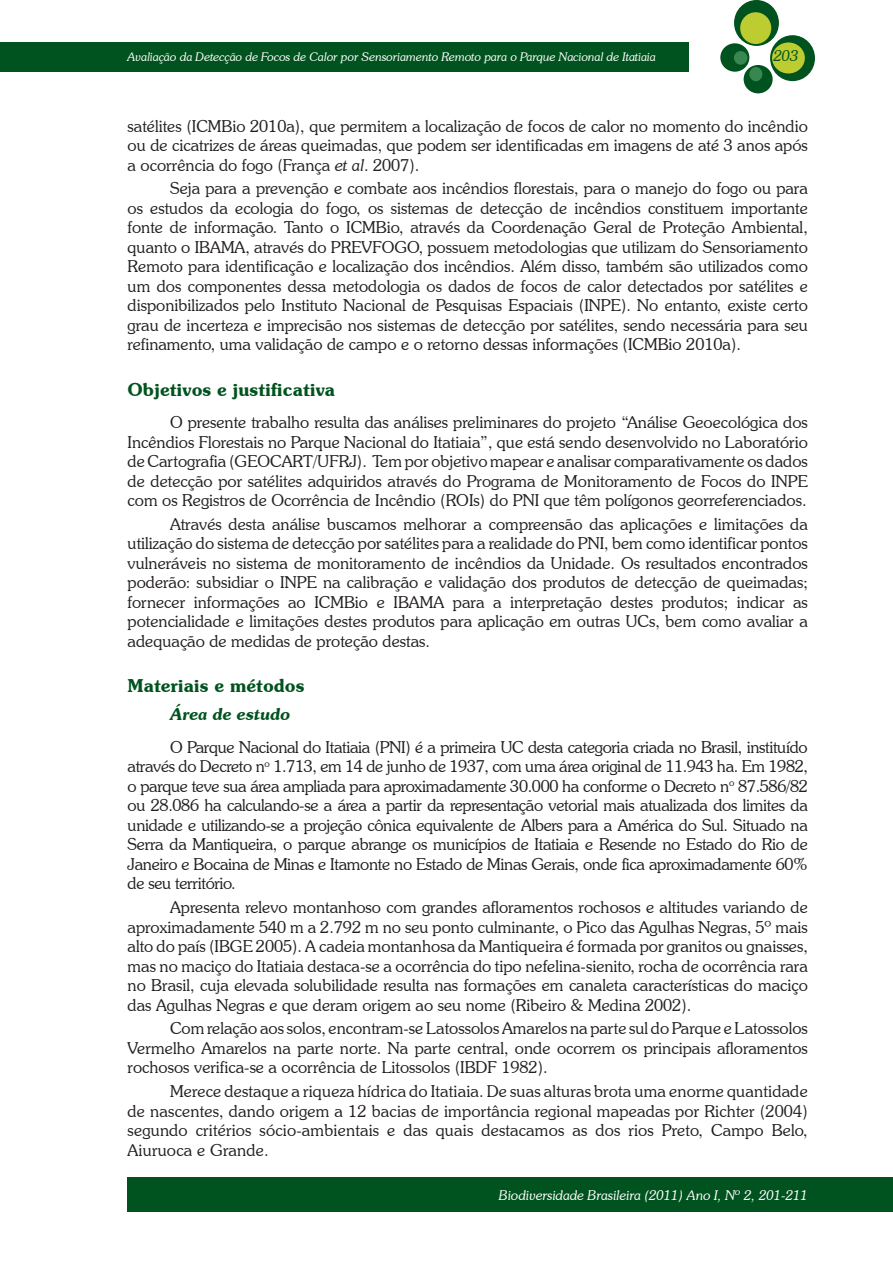
<style>
.page{position:relative;width:893px;height:1263px;background:#fff}
.page>*{position:absolute;margin:0;border:0;box-sizing:border-box;transform-origin:0 0}
.t1{font:600 18px "Souvenir IT Cby BT";color:#00531e}
.t2{font:300 16.5px/19.5px "Souvenir IT Cby BT";color:#231f20;text-align:justify}
.t3{font:italic 600 16.5px "Souvenir IT Cby BT";color:#00531e}
.t4{font:italic 300 15px "Souvenir IT Cby BT";color:#00531e}
.t5{font:italic 300 13.5px "Souvenir IT Cby BT";color:#fff}
.t6{font:italic 300 12px "Souvenir IT Cby BT";color:#fff}
.s1{font-style:italic}
</style>
<div class="page">
<div style="left:0;top:43px;width:689px;height:29px;background:#00531e"></div>
<div style="left:734px;top:0;width:45px;height:46px;background:#00531e;border-radius:50%"></div>
<div style="left:770px;top:35px;width:45px;height:46px;background:#00531e;border-radius:50%"></div>
<div style="left:720px;top:43px;width:29px;height:29px;background:#00531e;border-radius:50%"></div>
<div style="left:744px;top:65px;width:29px;height:28px;background:#00531e;border-radius:50%"></div>
<div style="left:740px;top:12px;width:31px;height:32px;background:#bdcd31;border-radius:50%"></div>
<div style="left:772px;top:42px;width:33px;height:31px;background:#bdcd31;border-radius:50%"></div>
<div style="left:734px;top:51px;width:13px;height:14px;background:#388750;border-radius:50%"></div>
<div style="left:749px;top:67px;width:13px;height:14px;background:#388750;border-radius:50%"></div>
<div style="left:128px;top:1178px;width:765px;height:34px;background:#00531e"></div>
<p class="t6" style="left:128px;top:50px;width:530px">Avaliação da Detecção de Focos de Calor por Sensoriamento Remoto para o Parque Nacional de Itatiaia</p>
<p class="t4" style="left:774px;top:46px;width:26px">203</p>
<p class="t2" style="left:128px;top:116px;width:682px">satélites (ICMBio 2010a), que permitem a localização de focos de calor no momento do incêndio ou de cicatrizes de áreas queimadas, que podem ser identificadas em imagens de até 3 anos após a ocorrência do fogo (França <span class="s1">et al</span>. 2007).</p>
<p class="t2" style="left:128px;top:179px;width:682px;text-indent:43px">Seja para a prevenção e combate aos incêndios florestais, para o manejo do fogo ou para os estudos da ecologia do fogo, os sistemas de detecção de incêndios constituem importante fonte de informação. Tanto o ICMBio, através da Coordenação Geral de Proteção Ambiental, quanto o IBAMA, através do PREVFOGO, possuem metodologias que utilizam do Sensoriamento Remoto para identificação e localização dos incêndios. Além disso, também são utilizados como um dos componentes dessa metodologia os dados de focos de calor detectados por satélites e disponibilizados pelo Instituto Nacional de Pesquisas Espaciais (INPE). No entanto, existe certo grau de incerteza e imprecisão nos sistemas de detecção por satélites, sendo necessária para seu refinamento, uma validação de campo e o retorno dessas informações (ICMBio 2010a).</p>
<p class="t1" style="left:128px;top:378px;width:209px">Objetivos e justificativa</p>
<p class="t2" style="left:128px;top:412px;width:682px;text-indent:43px">O presente trabalho resulta das análises preliminares do projeto “Análise Geoecológica dos Incêndios Florestais no Parque Nacional do Itatiaia”, que está sendo desenvolvido no Laboratório de Cartografia (GEOCART/UFRJ). Tem por objetivo mapear e analisar comparativamente os dados de detecção por satélites adquiridos através do Programa de Monitoramento de Focos do INPE com os Registros de Ocorrência de Incêndio (ROIs) do PNI que têm polígonos georreferenciados.</p>
<p class="t2" style="left:128px;top:514px;width:682px;text-indent:43px">Através desta análise buscamos melhorar a compreensão das aplicações e limitações da utilização do sistema de detecção por satélites para a realidade do PNI, bem como identificar pontos vulneráveis no sistema de monitoramento de incêndios da Unidade. Os resultados encontrados poderão: subsidiar o INPE na calibração e validação dos produtos de detecção de queimadas; fornecer informações ao ICMBio e IBAMA para a interpretação destes produtos; indicar as potencialidade e limitações destes produtos para aplicação em outras UCs, bem como avaliar a adequação de medidas de proteção destas.</p>
<p class="t1" style="left:128px;top:674px;width:178px">Materiais e métodos</p>
<p class="t3" style="left:170px;top:704px;width:122px">Área de estudo</p>
<p class="t2" style="left:128px;top:737px;width:682px;text-indent:43px">O Parque Nacional do Itatiaia (PNI) é a primeira UC desta categoria criada no Brasil, instituído através do Decreto n<sup>o</sup> 1.713, em 14 de junho de 1937, com uma área original de 11.943 ha. Em 1982, o parque teve sua área ampliada para aproximadamente 30.000 ha conforme o Decreto n<sup>o</sup> 87.586/82 ou 28.086 ha calculando-se a área a partir da representação vetorial mais atualizada dos limites da unidade e utilizando-se a projeção cônica equivalente de Albers para a América do Sul. Situado na Serra da Mantiqueira, o parque abrange os municípios de Itatiaia e Resende no Estado do Rio de Janeiro e Bocaina de Minas e Itamonte no Estado de Minas Gerais, onde fica aproximadamente 60% de seu território.</p>
<p class="t2" style="left:128px;top:897px;width:682px;text-indent:43px">Apresenta relevo montanhoso com grandes afloramentos rochosos e altitudes variando de aproximadamente 540 m a 2.792 m no seu ponto culminante, o Pico das Agulhas Negras, 5º mais alto do país (IBGE 2005). A cadeia montanhosa da Mantiqueira é formada por granitos ou gnaisses, mas no maciço do Itatiaia destaca-se a ocorrência do tipo nefelina-sienito, rocha de ocorrência rara no Brasil, cuja elevada solubilidade resulta nas formações em canaleta características do maciço das Agulhas Negras e que deram origem ao seu nome (Ribeiro &amp; Medina 2002).</p>
<p class="t2" style="left:128px;top:1018px;width:682px;text-indent:43px">Com relação aos solos, encontram-se Latossolos Amarelos na parte sul do Parque e Latossolos Vermelho Amarelos na parte norte. Na parte central, onde ocorrem os principais afloramentos rochosos verifica-se a ocorrência de Litossolos (IBDF 1982).</p>
<p class="t2" style="left:128px;top:1081px;width:682px;text-indent:43px">Merece destaque a riqueza hídrica do Itatiaia. De suas alturas brota uma enorme quantidade de nascentes, dando origem a 12 bacias de importância regional mapeadas por Richter (2004) segundo critérios sócio-ambientais e das quais destacamos as dos rios Preto, Campo Belo, Aiuruoca e Grande.</p>
<p class="t5" style="left:499px;top:1187px;width:311px">Biodiversidade Brasileira (2011) Ano I, Nº 2, 201-211</p>
</div>
